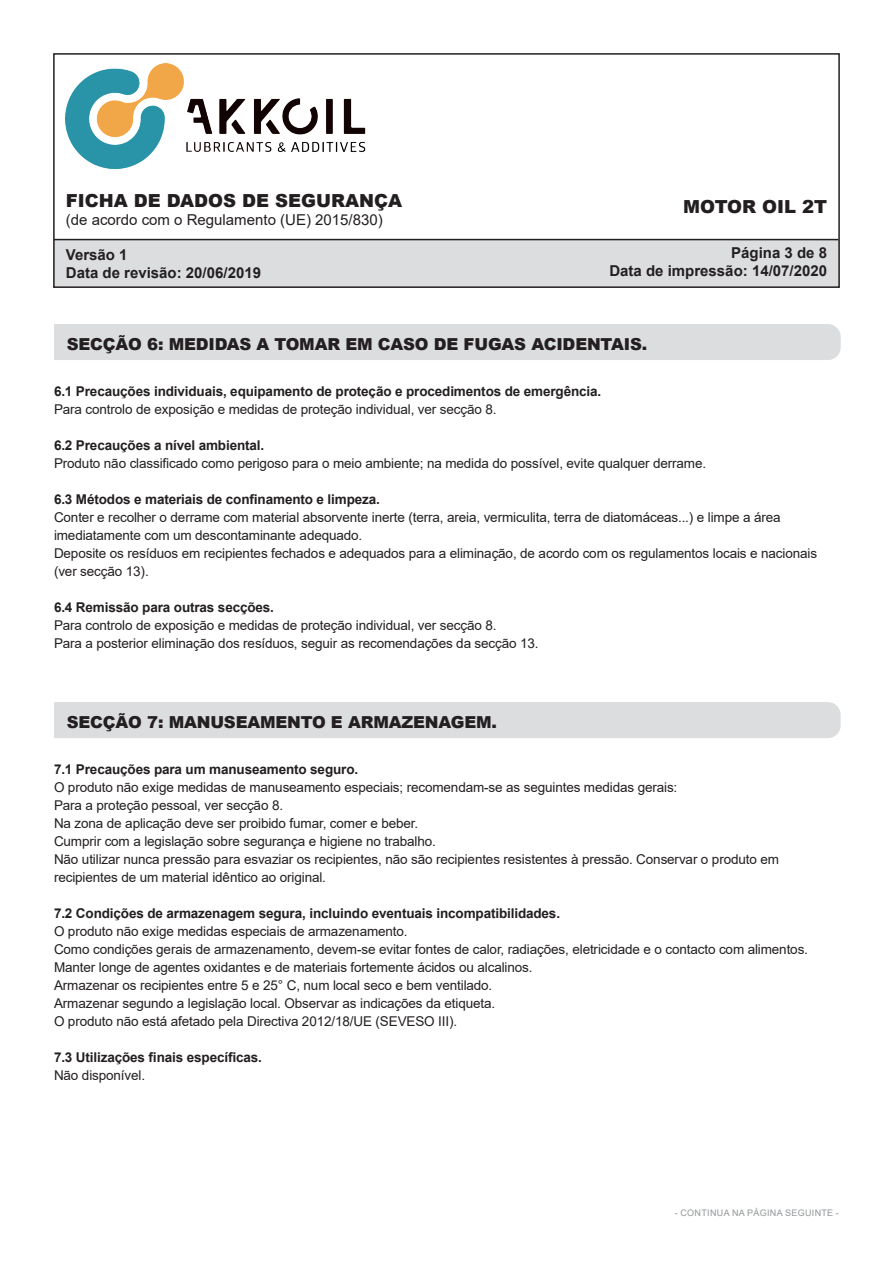
<style>
.page{position:relative;width:893px;height:1263px;background:#fff}
.page>*{position:absolute;margin:0;border:0;box-sizing:border-box;transform-origin:0 0}
.t1{font:900 18px "Arial";color:#231f20}
.t2{font:900 16.5px "Arial";letter-spacing:-.01em;color:#231f20}
.t3{font:700 15px/18px "Arial";color:#231f20}
.t4{font:15px "Arial";color:#231f20}
.t5{font:13.5px/18px "Arial";letter-spacing:-.01em;color:#231f20}
.t6{font:700 13.5px "Arial";letter-spacing:-.01em;color:#231f20}
.t7{font:9px "Arial";letter-spacing:.035em;color:#939598}
</style>
<div class="page">
<div style="left:53px;top:240px;width:787px;height:48px;background:#dcdddf"></div>
<div style="left:53px;top:53px;width:787px;height:235px;border:2px solid #231f20"></div>
<img style="left:66px;top:64px;width:300px;height:104px">
<hr style="left:54px;top:239px;width:784px;height:1px;background:#231f20">
<div style="left:54px;top:324px;width:787px;height:36px;background:#dcdddf"></div>
<div style="left:54px;top:702px;width:787px;height:36px;background:#dcdddf"></div>
<h1 class="t1" style="left:66px;top:187px;width:338px">FICHA DE DADOS DE SEGURANÇA</h1>
<p class="t4" style="left:66px;top:209px;width:318px">(de acordo com o Regulamento (UE) 2015/830)</p>
<h1 class="t1" style="left:683px;top:194px;width:145px">MOTOR OIL 2T</h1>
<p class="t3" style="left:66px;top:246px;width:197px">Versão 1<br>Data de revisão: 20/06/2019</p>
<p class="t3" style="left:609px;top:243px;width:219px;text-align:right">Página 3 de 8<br>Data de impressão: 14/07/2020</p>
<p class="t2" style="left:67px;top:332px;width:582px">SECÇÃO 6: MEDIDAS A TOMAR EM CASO DE FUGAS ACIDENTAIS.</p>
<p class="t6" style="left:54px;top:382px;width:549px">6.1 Precauções individuais, equipamento de proteção e procedimentos de emergência.</p>
<p class="t5" style="left:54px;top:400px;width:444px">Para controlo de exposição e medidas de proteção individual, ver secção 8.</p>
<p class="t6" style="left:54px;top:436px;width:212px">6.2 Precauções a nível ambiental.</p>
<p class="t5" style="left:54px;top:454px;width:654px">Produto não classificado como perigoso para o meio ambiente; na medida do possível, evite qualquer derrame.</p>
<p class="t6" style="left:54px;top:490px;width:327px">6.3 Métodos e materiais de confinamento e limpeza.</p>
<p class="t5" style="left:54px;top:508px;width:765px">Conter e recolher o derrame com material absorvente inerte (terra, areia, vermiculita, terra de diatomáceas...) e limpe a área imediatamente com um descontaminante adequado.<br>Deposite os resíduos em recipientes fechados e adequados para a eliminação, de acordo com os regulamentos locais e nacionais (ver secção 13).</p>
<p class="t6" style="left:54px;top:598px;width:222px">6.4 Remissão para outras secções.</p>
<p class="t5" style="left:54px;top:616px;width:486px">Para controlo de exposição e medidas de proteção individual, ver secção 8.<br>Para a posterior eliminação dos resíduos, seguir as recomendações da secção 13.</p>
<p class="t2" style="left:67px;top:710px;width:432px">SECÇÃO 7: MANUSEAMENTO E ARMAZENAGEM.</p>
<p class="t6" style="left:54px;top:760px;width:306px">7.1 Precauções para um manuseamento seguro.</p>
<p class="t5" style="left:54px;top:778px;width:726px">O produto não exige medidas de manuseamento especiais; recomendam-se as seguintes medidas gerais:<br>Para a proteção pessoal, ver secção 8.<br>Na zona de aplicação deve ser proibido fumar, comer e beber.<br>Cumprir com a legislação sobre segurança e higiene no trabalho.<br>Não utilizar nunca pressão para esvaziar os recipientes, não são recipientes resistentes à pressão. Conservar o produto em recipientes de um material idêntico ao original.</p>
<p class="t6" style="left:54px;top:904px;width:508px">7.2 Condições de armazenagem segura, incluindo eventuais incompatibilidades.</p>
<p class="t5" style="left:54px;top:922px;width:755px">O produto não exige medidas especiais de armazenamento.<br>Como condições gerais de armazenamento, devem-se evitar fontes de calor, radiações, eletricidade e o contacto com alimentos.<br>Manter longe de agentes oxidantes e de materiais fortemente ácidos ou alcalinos.<br>Armazenar os recipientes entre 5 e 25° C, num local seco e bem ventilado.<br>Armazenar segundo a legislação local. Observar as indicações da etiqueta.<br>O produto não está afetado pela Directiva 2012/18/UE (SEVESO III).</p>
<p class="t6" style="left:54px;top:1048px;width:210px">7.3 Utilizações finais específicas.</p>
<p class="t5" style="left:54px;top:1066px;width:93px">Não disponível.</p>
<p class="t7" style="left:675px;top:1206px;width:166px">- CONTINUA NA PÁGINA SEGUINTE -</p>
</div>
